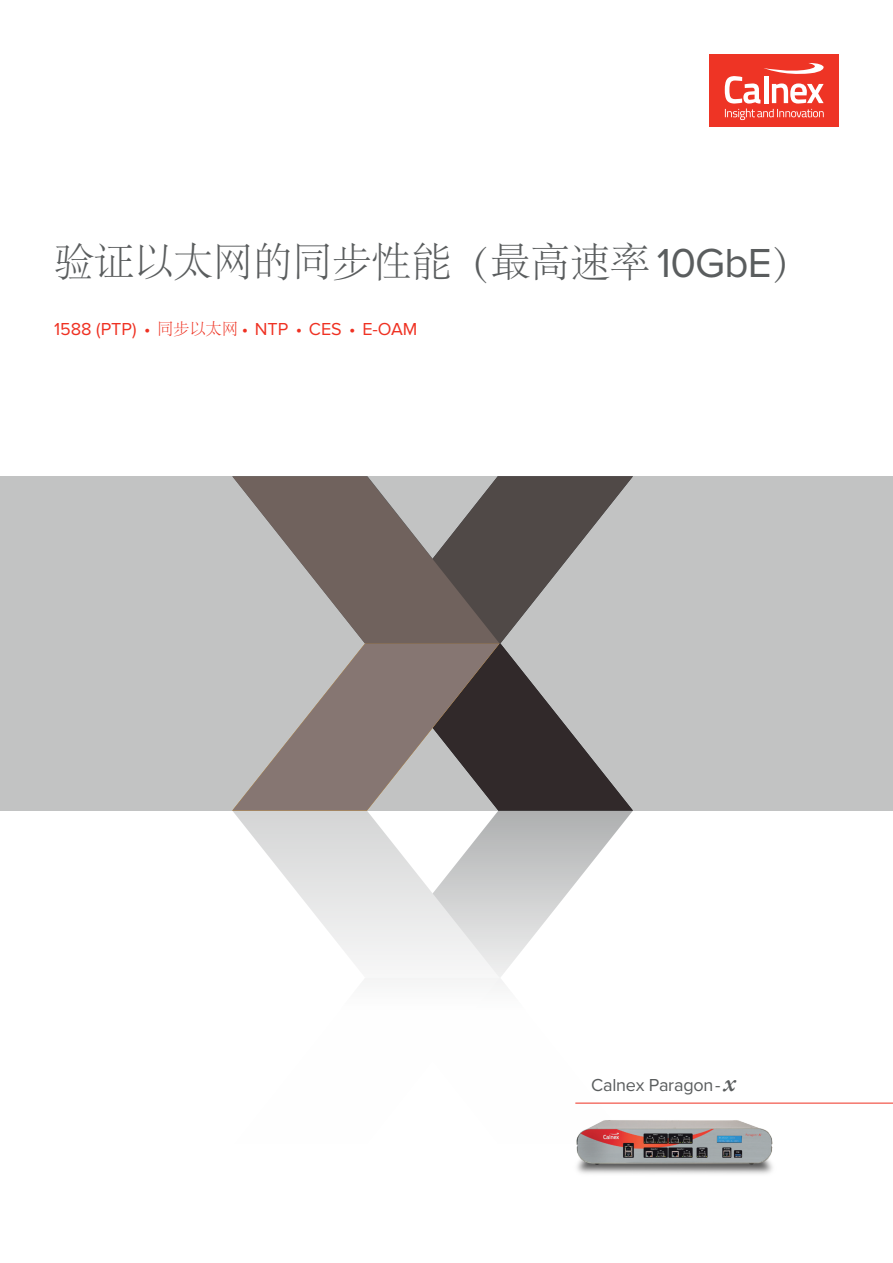
<style>
.page{position:relative;width:893px;height:1263px;background:#fff}
.page>*{position:absolute;margin:0;border:0;box-sizing:border-box;transform-origin:0 0}
.t1{font:300 40.5px "Adobe Song Std";letter-spacing:-.02em;color:#5a5d5e}
.t2{font:18px "Proxima Nova";color:#ef3122}
.t3{font:18px "Proxima Nova";letter-spacing:-.01em;color:#5a5d5e}
.s1{font-family:"Proxima Nova";font-weight:400;font-size:42px}
.s2{font-family:"Adobe Song Std";font-weight:300;font-size:16.5px;color:#ee3424}
.s3{font-family:"Garamond Premr Pro";font-weight:600;font-style:italic;font-size:27px}
</style>
<div class="page">
<hr style="left:575px;top:1103px;width:318px;height:1px;background:#ef3122">
<div style="left:0;top:476px;width:893px;height:335px;background:#c2c3c3"></div>
<img style="left:576px;top:1103px;width:203px;height:71px">
<svg style="left:575px;top:1102px;width:92px;height:43px"></svg>
<svg style="left:534px;top:811px;width:99px;height:124px"></svg>
<svg style="left:364px;top:978px;width:141px;height:7px"></svg>
<svg style="left:233px;top:811px;width:301px;height:167px"></svg>
<svg style="left:534px;top:476px;width:99px;height:125px;fill:#514c4b"></svg>
<svg style="left:534px;top:686px;width:99px;height:125px;fill:#332c2e"></svg>
<svg style="left:232px;top:643px;width:302px;height:168px"></svg>
<svg style="left:232px;top:476px;width:302px;height:167px"></svg>
<div style="left:709px;top:54px;width:130px;height:73px;background:#ee3425"></div>
<svg style="left:725px;top:63px;width:99px;height:57px"></svg>
<h1 class="t1" style="left:54px;top:240px;width:759px">验证以太网的同步性能（最高速率 <span class="s1">10GbE</span>）</h1>
<p class="t2" style="left:54px;top:319px;width:365px">1588 (PTP) • <span class="s2">同步以太网</span> • NTP • CES • E-OAM</p>
<p class="t3" style="left:591px;top:1075px;width:146px">Calnex Paragon - <span class="s3">x</span></p>
</div>
